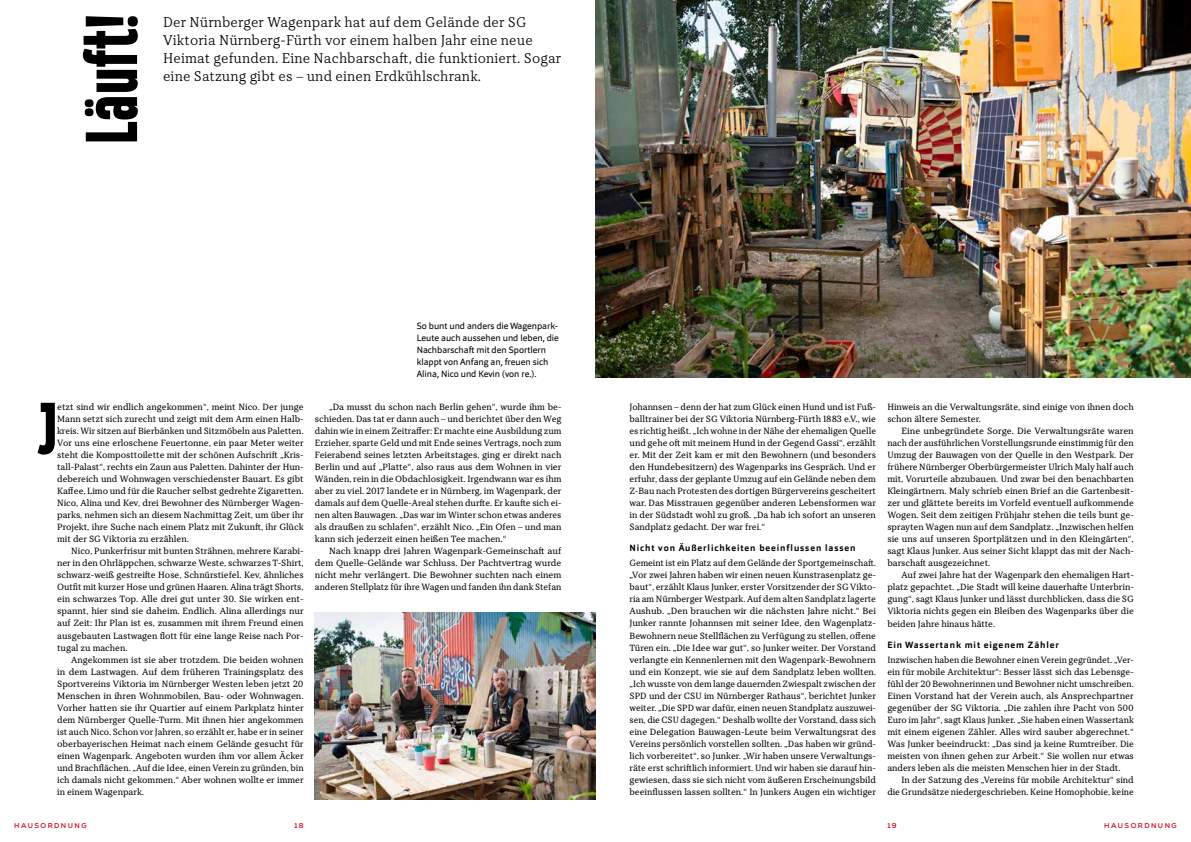
<style>
.page{position:relative;width:1191px;height:842px;background:#fff}
.page>*{position:absolute;margin:0;border:0;box-sizing:border-box;transform-origin:0 0}
.t1{font:800 69px "Heading Compressed Pro";color:#000}
.t2{font:300 14px/18px "TT Tricks";letter-spacing:.01em;color:#000}
.t3{font:9px/12px "TT Tricks";color:#000;text-align:justify}
.t4{font:9px/12.1px "Orgon";color:#000}
.t5{font:700 9px "Orgon";letter-spacing:.1em;color:#000}
.t6{font:700 7px "Nexa";letter-spacing:.21em;color:#cd071e}
</style>
<div class="page">
<img style="left:315px;top:613px;width:280px;height:186px">
<img style="left:595px;top:0;width:596px;height:377px">
<h1 class="t1" style="left:69px;top:144px;width:132px;rotate:-90deg">Läuft!</h1>
<h2 class="t2" style="left:163px;top:13px;width:400px">Der Nürnberger Wagenpark hat auf dem Gelände der SG Viktoria Nürnberg-Fürth vor einem halben Jahr eine neue Heimat gefunden. Eine Nachbarschaft, die funktioniert. Sogar eine Satzung gibt es – und einen Erdkühlschrank.</h2>
<p class="t4" style="left:417px;top:320px;width:144px">So bunt und anders die Wagenpark-Leute auch aussehen und leben, die Nachbarschaft mit den Sportlern klappt von Anfang an, freuen sich Alina, Nico und Kevin (von re.).</p>
<h1 class="t1" style="left:37px;top:386px;width:22px">J</h1>
<p class="t3" style="left:315px;top:400px;width:248px;text-indent:14px">„Da musst du schon nach Berlin gehen“, wurde ihm be&shy;schieden. Das tat er dann auch – und berichtet über den Weg dahin wie in einem Zeitraffer: Er machte eine Ausbildung zum Erzieher, sparte Geld und mit Ende seines Vertrags, noch zum Feierabend seines letzten Arbeitstages, ging er direkt nach Berlin und auf „Platte“, also raus aus dem Wohnen in vier Wänden, rein in die Obdachlosigkeit. Irgendwann war es ihm aber zu viel. 2017 landete er in Nürnberg, im Wagenpark, der damals auf dem Quelle-Areal stehen durfte. Er kaufte sich ei&shy;nen alten Bauwagen. „Das war im Winter schon etwas anderes als draußen zu schlafen“, erzählt Nico. „Ein Ofen – und man kann sich jederzeit einen heißen Tee machen.“</p>
<p class="t3" style="left:315px;top:545px;width:248px;text-indent:14px">Nach knapp drei Jahren Wagenpark-Gemeinschaft auf dem Quelle-Gelände war Schluss. Der Pachtvertrag wurde nicht mehr verlängert. Die Bewohner suchten nach einem anderen Stellplatz für ihre Wagen und fanden ihn dank Stefan</p>
<p class="t3" style="left:57px;top:400px;width:248px">etzt sind wir endlich angekommen“, meint Nico. Der junge Mann setzt sich zurecht und zeigt mit dem Arm einen Halb&shy;kreis. Wir sitzen auf Bierbänken und Sitzmöbeln aus Paletten.<br>Vor uns eine erloschene Feuertonne, ein paar Meter weiter steht die Komposttoilette mit der schönen Aufschrift „Kris&shy;tall-Palast“, rechts ein Zaun aus Paletten. Dahinter der Hun&shy;debereich und Wohnwagen verschiedenster Bauart. Es gibt Kaffee, Limo und für die Raucher selbst gedrehte Zigaretten.<br>Nico, Alina und Kev, drei Bewohner des Nürnberger Wagen&shy;parks, nehmen sich an diesem Nachmittag Zeit, um über ihr Projekt, ihre Suche nach einem Platz mit Zukunft, ihr Glück mit der SG Viktoria zu erzählen.</p>
<p class="t3" style="left:57px;top:545px;width:248px;text-indent:14px">Nico, Punkerfrisur mit bunten Strähnen, mehrere Karabi&shy;ner in den Ohrläppchen, schwarze Weste, schwarzes T-Shirt, schwarz-weiß gestreifte Hose, Schnürstiefel. Kev, ähnliches Outfit mit kurzer Hose und grünen Haaren. Alina trägt Shorts, ein schwarzes Top. Alle drei gut unter 30. Sie wirken ent&shy;spannt, hier sind sie daheim. Endlich. Alina allerdings nur auf Zeit: Ihr Plan ist es, zusammen mit ihrem Freund einen ausgebauten Lastwagen flott für eine lange Reise nach Por&shy;tugal zu machen.</p>
<p class="t3" style="left:57px;top:653px;width:248px;text-indent:14px">Angekommen ist sie aber trotzdem. Die beiden wohnen in dem Lastwagen. Auf dem früheren Trainingsplatz des Sportvereins Viktoria im Nürnberger Westen leben jetzt 20<br>Menschen in ihren Wohnmobilen, Bau- oder Wohnwagen.<br>Vorher hatten sie ihr Quartier auf einem Parkplatz hinter dem Nürnberger Quelle-Turm. Mit ihnen hier angekommen ist auch Nico. Schon vor Jahren, so erzählt er, habe er in seiner oberbayerischen Heimat nach einem Gelände gesucht für einen Wagenpark. Angeboten wurden ihm vor allem Äcker und Brachflächen. „Auf die Idee, einen Verein zu gründen, bin ich damals nicht gekommen.“ Aber wohnen wollte er immer in einem Wagenpark.</p>
<p class="t3" style="left:629px;top:400px;width:248px">Johannsen – denn der hat zum Glück einen Hund und ist Fuß&shy;balltrainer bei der SG Viktoria Nürnberg-Fürth 1883 e.V., wie es richtig heißt. „Ich wohne in der Nähe der ehemaligen Quelle und gehe oft mit meinem Hund in der Gegend Gassi“, erzählt er. Mit der Zeit kam er mit den Bewohnern (und besonders den Hundebesitzern) des Wagenparks ins Gespräch. Und er erfuhr, dass der geplante Umzug auf ein Gelände neben dem Z-Bau nach Protesten des dortigen Bürgervereins gescheitert war. Das Misstrauen gegenüber anderen Lebensformen war in der Südstadt wohl zu groß. „Da hab ich sofort an unseren Sandplatz gedacht. Der war frei.“</p>
<p class="t5" style="left:629px;top:542px;width:227px">Nicht von Äußerlichkeiten beeinflussen lassen</p>
<p class="t3" style="left:629px;top:557px;width:248px">Gemeint ist ein Platz auf dem Gelände der Sportgemeinschaft. „Vor zwei Jahren haben wir einen neuen Kunstrasenplatz ge&shy;baut“, erzählt Klaus Junker, erster Vorsitzender der SG Vikto&shy;ria am Nürnberger Westpark. Auf dem alten Sandplatz lagerte Aushub. „Den brauchen wir die nächsten Jahre nicht.“ Bei Junker rannte Johannsen mit seiner Idee, den Wagenplatz-Bewohnern neue Stellflächen zu Verfügung zu stellen, offene Türen ein. „Die Idee war gut“, so Junker weiter. Der Vorstand verlangte ein Kennenlernen mit den Wagenpark-Bewohnern und ein Konzept, wie sie auf dem Sandplatz leben wollten. „Ich wusste von dem lange dauernden Zwiespalt zwischen der SPD und der CSU im Nürnberger Rathaus“, berichtet Junker weiter. „Die SPD war dafür, einen neuen Standplatz auszuwei&shy;sen, die CSU dagegen.“ Deshalb wollte der Vorstand, dass sich eine Delegation Bauwagen-Leute beim Verwaltungsrat des Vereins persönlich vorstellen sollten. „Das haben wir gründ&shy;lich vorbereitet“, so Junker. „Wir haben unsere Verwaltungs&shy;räte erst schriftlich informiert. Und wir haben sie darauf hin&shy;gewiesen, dass sie sich nicht vom äußeren Erscheinungsbild beeinflussen lassen sollten.“ In Junkers Augen ein wichtiger</p>
<p class="t3" style="left:887px;top:400px;width:248px">Hinweis an die Verwaltungsräte, sind einige von ihnen doch schon ältere Semester.</p>
<p class="t3" style="left:887px;top:425px;width:248px;text-indent:14px">Eine unbegründete Sorge. Die Verwaltungsräte waren nach der ausführlichen Vorstellungsrunde einstimmig für den Umzug der Bauwagen von der Quelle in den Westpark. Der frühere Nürnberger Oberbürgermeister Ulrich Maly half auch mit, Vorurteile abzubauen. Und zwar bei den benachbarten Kleingärtnern. Maly schrieb einen Brief an die Gartenbesit&shy;zer und glättete bereits im Vorfeld eventuell aufkommende Wogen. Seit dem zeitigen Frühjahr stehen die teils bunt ge&shy;sprayten Wagen nun auf dem Sandplatz. „Inzwischen helfen sie uns auf unseren Sportplätzen und in den Kleingärten“, sagt Klaus Junker. Aus seiner Sicht klappt das mit der Nach&shy;barschaft ausgezeichnet.</p>
<p class="t3" style="left:887px;top:569px;width:248px;text-indent:14px">Auf zwei Jahre hat der Wagenpark den ehemaligen Hart&shy;platz gepachtet. „Die Stadt will keine dauerhafte Unterbrin&shy;gung“, sagt Klaus Junker und lässt durchblicken, dass die SG Viktoria nichts gegen ein Bleiben des Wagenparks über die beiden Jahre hinaus hätte.</p>
<p class="t5" style="left:887px;top:639px;width:173px">Ein Wassertank mit eigenem Zähler</p>
<p class="t3" style="left:887px;top:653px;width:248px">Inzwischen haben die Bewohner einen Verein gegründet. „Ver&shy;ein für mobile Architektur“: Besser lässt sich das Lebensge&shy;fühl der 20 Bewohnerinnen und Bewohner nicht umschreiben.<br>Einen Vorstand hat der Verein auch, als Ansprechpartner gegenüber der SG Viktoria. „Die zahlen ihre Pacht von 500<br>Euro im Jahr“, sagt Klaus Junker. „Sie haben einen Wassertank mit einem eigenen Zähler. Alles wird sauber abgerechnet.“ Was Junker beeindruckt: „Das sind ja keine Rumtreiber. Die meisten von ihnen gehen zur Arbeit.“ Sie wollen nur etwas anders leben als die meisten Menschen hier in der Stadt.</p>
<p class="t3" style="left:887px;top:774px;width:248px;text-align:right">In der Satzung des „Vereins für mobile Architektur“ sind die Grundsätze niedergeschrieben. Keine Homophobie, keine</p>
<p class="t6" style="left:14px;top:821px;width:74px">HAUSORDNUNG</p>
<p class="t6" style="left:294px;top:821px;width:11px">18</p>
<p class="t6" style="left:887px;top:821px;width:11px">19</p>
<p class="t6" style="left:1104px;top:821px;width:74px">HAUSORDNUNG</p>
</div>
